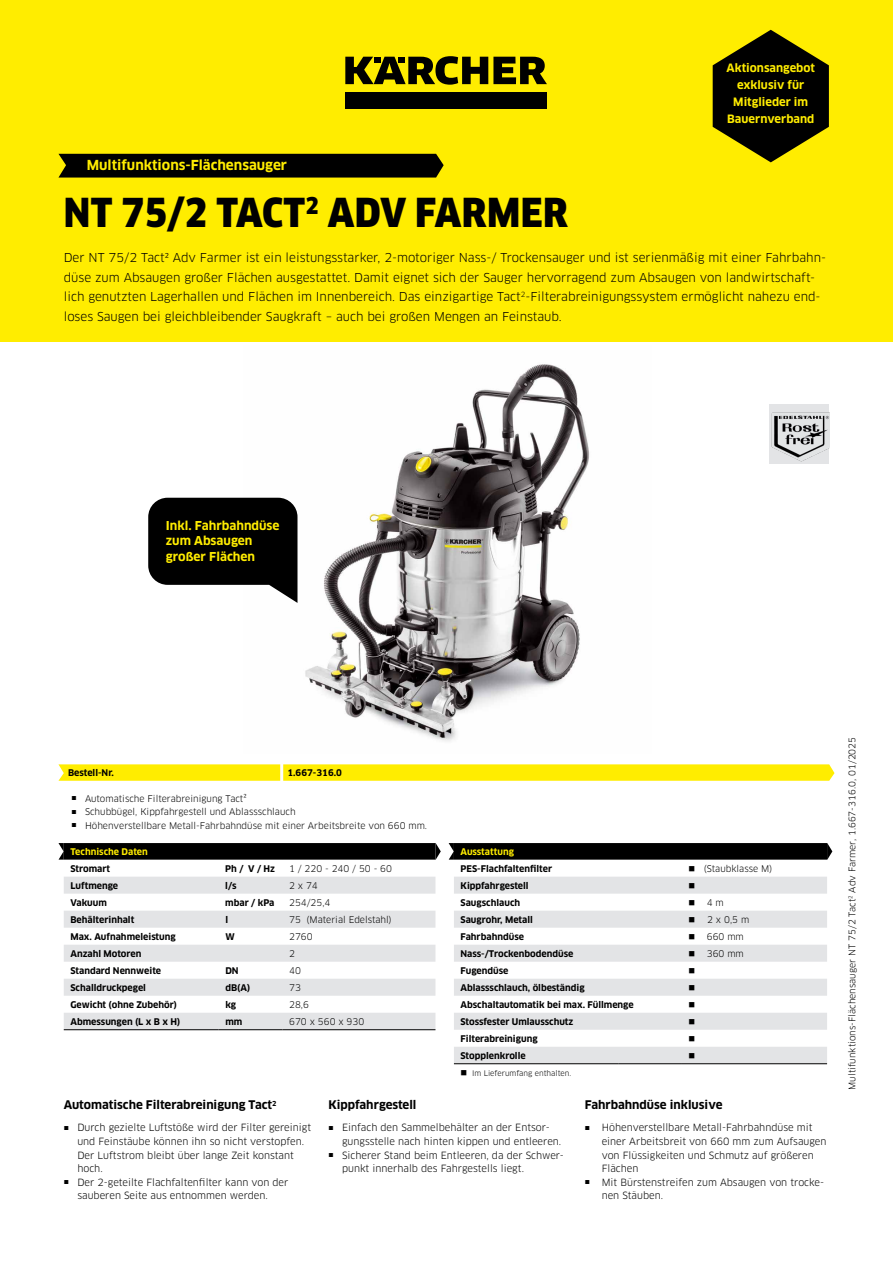
<style>
.page{position:relative;width:893px;height:1263px;background:#fff}
.page>*{position:absolute;margin:0;border:0;box-sizing:border-box;transform-origin:0 0}
.t1{font:900 39px "Clan Pro Narr";letter-spacing:.01em;color:#000}
.t2{font:700 13.5px "Clan Pro";color:#ffed00}
.t3{font:12px/19.5px "Clan Pro";color:#000}
.t4{font:700 12px/15.6px "Clan Pro";color:#ffed00}
.t5{font:700 11.7px "Clan Pro";color:#000}
.t6{font:700 11.25px/17px "Clan Pro";color:#ffed00;text-align:center}
.t7{font:9.75px/13.5px "Clan Pro";color:#000}
.t8{font:700 9px "Clan Pro";color:#000}
.t9{font:9px "Clan Pro";color:#000}
.t10{font:700 9px "Clan Pro";color:#ffed00}
.t11{font:9px "Wingdings";color:#000}
.t12{font:7.5px "Clan Pro";color:#000}
</style>
<div class="page">
<div style="left:0;top:0;width:893px;height:341px;background:#ffed00"></div>
<div style="left:345px;top:93px;width:202px;height:16px;background:#000"></div>
<svg style="left:345px;top:56px;width:202px;height:29px"></svg>
<svg style="left:64px;top:877px;width:371px;height:152px;fill:#e3e4e6"></svg>
<hr style="left:64px;top:1029px;width:155px;height:1px;background:#000">
<hr style="left:219px;top:1029px;width:63px;height:1px;background:#000">
<hr style="left:282px;top:1029px;width:153px;height:1px;background:#000">
<svg style="left:58px;top:843px;width:383px;height:17px;background:#0a0a0a"></svg>
<svg style="left:454px;top:877px;width:373px;height:186px;fill:#e3e4e6"></svg>
<hr style="left:454px;top:1063px;width:164px;height:1px;background:#000">
<hr style="left:618px;top:1063px;width:64px;height:1px;background:#000">
<hr style="left:682px;top:1063px;width:145px;height:1px;background:#000">
<svg style="left:449px;top:843px;width:383px;height:17px;background:#090909"></svg>
<svg style="left:58px;top:764px;width:776px;height:17px;background:#ffed0b"></svg>
<hr style="left:280px;top:761px;width:3px;height:25px;background:#fff">
<svg style="left:713px;top:30px;width:116px;height:132px"></svg>
<div style="left:58px;top:154px;width:386px;height:24px;background:#000"></div>
<img style="left:243px;top:364px;width:346px;height:377px">
<div style="left:770px;top:404px;width:59px;height:59px;background:#e3e4e6"></div>
<img style="left:772px;top:412px;width:57px;height:49px">
<svg style="left:148px;top:498px;width:149px;height:105px"></svg>
<p class="t2" style="left:87px;top:158px;width:202px">Multifunktions-Flächensauger</p>
<p class="t6" style="left:726px;top:59px;width:90px">Aktionsangebot exklusiv für<br>Mitglieder im<br>Bauernverband</p>
<h1 class="t1" style="left:64px;top:190px;width:252px">GERÄTEN ME</h1>
<p class="t3" style="left:64px;top:248px;width:721px;text-indent:25px">robuste Kaltwasser-Hochdruckreiniger HD 13/18-4 S Class c ist für harte Bela tungen im täglichen Einsatz geschaffen.<br>Typisch Superklasse: zuverlässige Reinigung dank starker Leistung.</p>
<h1 class="t1" style="left:64px;top:190px;width:505px">NT 75/2 TACT<sup>2</sup> ADV FARMER</h1>
<p class="t3" style="left:64px;top:248px;width:764px">Der NT 75/2 Tact2 Adv Farmer ist ein leistungsstarker, 2-motoriger Nass-/ Trockensauger und ist serienmäßig mit einer Fahrbahn&shy;düse zum Absaugen großer Flächen ausgestattet. Damit eignet sich der Sauger hervorragend zum Absaugen von landwirtschaft&shy;lich genutzten Lagerhallen und Flächen im Innenbereich. Das einzigartige Tact<sup>2</sup>-Filterabreinigungssystem ermöglicht nahezu end&shy;loses Saugen bei gleichbleibender Saugkraft – auch bei großen Mengen an Feinstaub.</p>
<p class="t4" style="left:166px;top:518px;width:115px">Inkl. Fahrbahndüse zum Absaugen großer Flächen</p>
<p class="t8" style="left:68px;top:767px;width:47px">Bestell-Nr.</p>
<p class="t8" style="left:287px;top:767px;width:56px">1.667-316.0</p>
<p class="t9" style="left:71px;top:793px;width:177px"><sup>■</sup> Automatische Filterabreinigung Tact²</p>
<p class="t9" style="left:71px;top:806px;width:226px"><sup>■</sup> Schubbügel, Kippfahrgestell und Ablassschlauch</p>
<p class="t9" style="left:71px;top:820px;width:357px"><sup>■</sup> Höhenverstellbare Metall-Fahrbahndüse mit einer Arbeitsbreite von 660 mm.</p>
<p class="t10" style="left:70px;top:846px;width:79px">Technische Daten</p>
<p class="t8" style="left:70px;top:863px;width:41px">Stromart</p>
<p class="t8" style="left:225px;top:863px;width:51px">Ph / V / Hz</p>
<p class="t9" style="left:289px;top:863px;width:104px">1 / 220 - 240 / 50 - 60</p>
<p class="t8" style="left:70px;top:880px;width:49px">Luftmenge</p>
<p class="t8" style="left:225px;top:880px;width:13px">l/s</p>
<p class="t9" style="left:289px;top:880px;width:30px">2 x 74</p>
<p class="t8" style="left:70px;top:897px;width:38px">Vakuum</p>
<p class="t8" style="left:225px;top:897px;width:51px">mbar / kPa</p>
<p class="t9" style="left:289px;top:897px;width:43px">254/25,4</p>
<p class="t8" style="left:70px;top:914px;width:65px">Behälterinhalt</p>
<p class="t8" style="left:225px;top:914px;width:4px">l</p>
<p class="t9" style="left:289px;top:914px;width:104px">75 (Material Edelstahl)</p>
<p class="t8" style="left:70px;top:931px;width:107px">Max. Aufnahmeleistung</p>
<p class="t8" style="left:225px;top:931px;width:11px">W</p>
<p class="t9" style="left:289px;top:931px;width:25px">2760</p>
<p class="t8" style="left:70px;top:948px;width:73px">Anzahl Motoren</p>
<p class="t9" style="left:289px;top:948px;width:7px">2</p>
<p class="t8" style="left:70px;top:965px;width:92px">Standard Nennweite</p>
<p class="t8" style="left:225px;top:965px;width:15px">DN</p>
<p class="t9" style="left:289px;top:965px;width:13px">40</p>
<p class="t8" style="left:70px;top:982px;width:77px">Schalldruckpegel</p>
<p class="t8" style="left:225px;top:982px;width:26px">dB(A)</p>
<p class="t9" style="left:289px;top:982px;width:13px">73</p>
<p class="t8" style="left:70px;top:999px;width:108px">Gewicht (ohne Zubehör)</p>
<p class="t8" style="left:225px;top:999px;width:12px">kg</p>
<p class="t9" style="left:289px;top:999px;width:21px">28,6</p>
<p class="t8" style="left:70px;top:1016px;width:111px">Abmessungen (L x B x H)</p>
<p class="t8" style="left:225px;top:1016px;width:18px">mm</p>
<p class="t9" style="left:289px;top:1016px;width:77px">670 x 560 x 930</p>
<p class="t10" style="left:461px;top:846px;width:55px">Ausstattung</p>
<p class="t8" style="left:461px;top:863px;width:93px">PES-Flachfaltenfilter</p>
<p class="t9" style="left:689px;top:863px;width:85px">■ (Staubklasse M)</p>
<p class="t8" style="left:461px;top:880px;width:70px">Kippfahrgestell</p>
<p class="t11" style="left:689px;top:880px;width:8px">■</p>
<p class="t8" style="left:461px;top:897px;width:61px">Saugschlauch</p>
<p class="t9" style="left:689px;top:897px;width:37px">■ 4 m</p>
<p class="t8" style="left:461px;top:914px;width:74px">Saugrohr, Metall</p>
<p class="t9" style="left:689px;top:914px;width:62px">■ 2 x 0,5 m</p>
<p class="t8" style="left:461px;top:931px;width:65px">Fahrbahndüse</p>
<p class="t9" style="left:689px;top:931px;width:57px">■ 660 mm</p>
<p class="t8" style="left:461px;top:948px;width:114px">Nass-/Trockenbodendüse</p>
<p class="t9" style="left:689px;top:948px;width:57px">■ 360 mm</p>
<p class="t8" style="left:461px;top:965px;width:50px">Fugendüse</p>
<p class="t11" style="left:689px;top:966px;width:8px">■</p>
<p class="t8" style="left:461px;top:982px;width:126px">Ablassschlauch, ölbeständig</p>
<p class="t11" style="left:689px;top:983px;width:8px">■</p>
<p class="t8" style="left:461px;top:999px;width:175px">Abschaltautomatik bei max. Füllmenge</p>
<p class="t11" style="left:689px;top:1000px;width:8px">■</p>
<p class="t8" style="left:461px;top:1016px;width:114px">Stossfester Umlausschutz</p>
<p class="t11" style="left:689px;top:1017px;width:8px">■</p>
<p class="t8" style="left:461px;top:1033px;width:79px">Filterabreinigung</p>
<p class="t11" style="left:689px;top:1034px;width:8px">■</p>
<p class="t8" style="left:461px;top:1050px;width:67px">Stopplenkrolle</p>
<p class="t11" style="left:689px;top:1051px;width:8px">■</p>
<p class="t12" style="left:461px;top:1068px;width:112px">■ Im Lieferumfang enthalten.</p>
<p class="t5" style="left:64px;top:1098px;width:214px">Automatische Filterabreinigung Tact<sup>2</sup></p>
<p class="t7" style="left:77px;top:1121px;width:235px;text-indent:-14px"><sup>■</sup> Durch gezielte Luftstöße wird der Filter gereinigt und Feinstäube können ihn so nicht verstopfen.<br>Der Luftstrom bleibt über lange Zeit konstant hoch.</p>
<p class="t7" style="left:77px;top:1175px;width:213px;text-indent:-14px"><sup>■</sup> Der 2-geteilte Flachfaltenfilter kann von der sauberen Seite aus entnommen werden.</p>
<p class="t5" style="left:328px;top:1098px;width:89px">Kippfahrgestell</p>
<p class="t7" style="left:342px;top:1121px;width:221px;text-indent:-14px"><sup>■</sup> Einfach den Sammelbehälter an der Entsor&shy;gungsstelle nach hinten kippen und entleeren.</p>
<p class="t7" style="left:342px;top:1148px;width:223px;text-indent:-14px"><sup>■</sup> Sicherer Stand beim Entleeren, da der Schwer&shy;punkt innerhalb des Fahrgestells liegt.</p>
<p class="t5" style="left:585px;top:1098px;width:139px">Fahrbahndüse inklusive</p>
<p class="t7" style="left:602px;top:1121px;width:226px;text-indent:-17px"><sup>■</sup> Höhenverstellbare Metall-Fahrbahndüse mit einer Arbeitsbreit von 660 mm zum Aufsaugen von Flüssigkeiten und Schmutz auf größeren Flächen</p>
<p class="t7" style="left:602px;top:1175px;width:224px;text-indent:-17px"><sup>■</sup> Mit Bürstenstreifen zum Absaugen von trocke&shy;nen Stäuben.</p>
<p class="t9" style="left:847px;top:1090px;width:354px;rotate:-90deg">Multifunktions-Flächensauger NT 75/2 Tact<sup>2</sup> Adv Farmer, 1.667-316.0, 01/2025</p>
</div>
